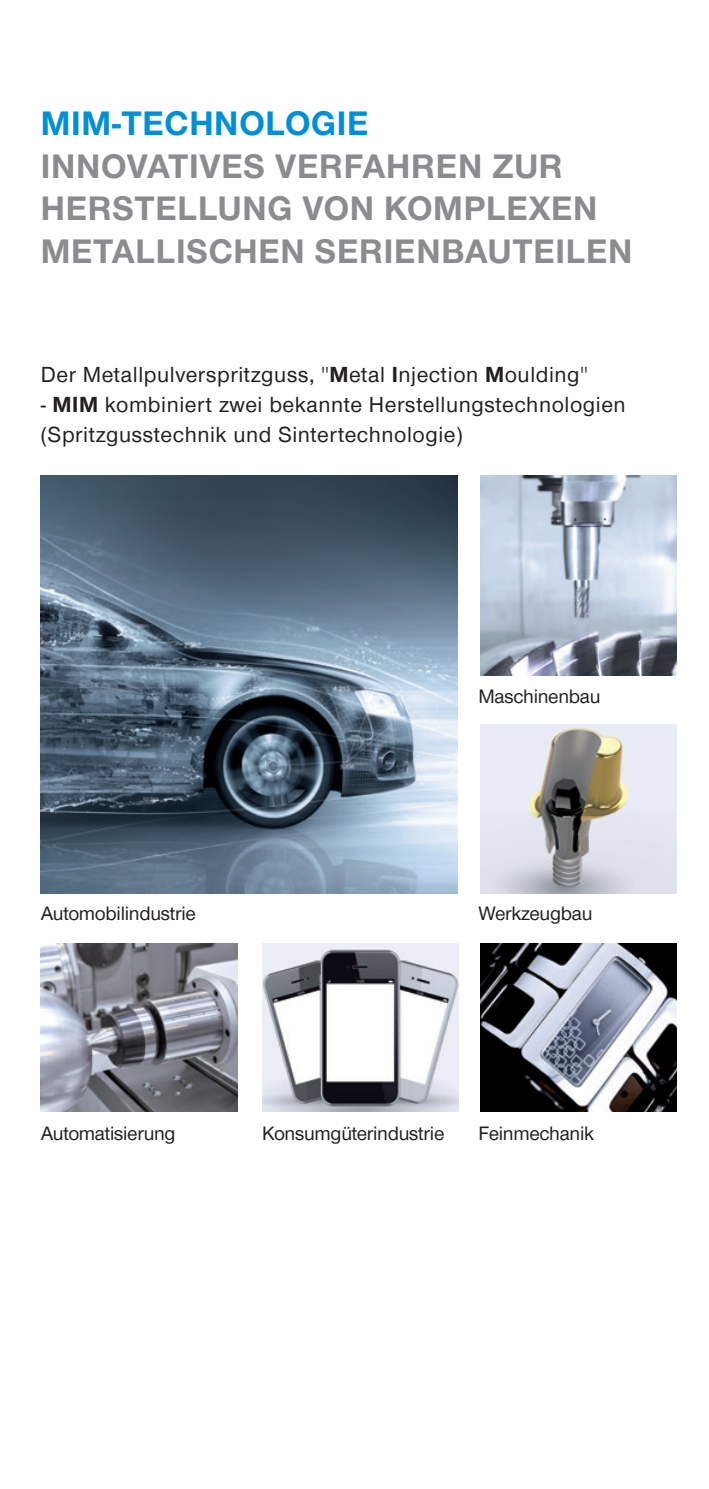
<style>
.page{position:relative;width:709px;height:1489px;background:#fff}
.page>*{position:absolute;margin:0;border:0;box-sizing:border-box;transform-origin:0 0}
.Überschrift{font:700 35px/42.5px "Zimmer Group Sans";letter-spacing:.02em;color:#8a8c8f}
.Fließtext_Copy{font:22.5px/30px "Zimmer Group Sans";letter-spacing:.025em;color:#231f20}
.Fließtext_Kontakt{font:20px "Zimmer Group Sans";letter-spacing:-.015em;color:#231f20}
.s1{color:#008fd5}
.s2{font-weight:700}
</style>
<div class="page">
<img style="left:480px;top:475px;width:197px;height:200px">
<img style="left:41px;top:943px;width:196px;height:168px">
<img style="left:41px;top:475px;width:417px;height:418px">
<img style="left:262px;top:943px;width:196px;height:168px">
<img style="left:480px;top:943px;width:197px;height:168px">
<img style="left:480px;top:724px;width:197px;height:169px">
<p class="Überschrift" style="left:41px;top:101px;width:593px"><span class="s1">MIM-TECHNOLOGIE<br></span>INNOVATIVES VERFAHREN ZUR<br>HERSTELLUNG VON KOMPLEXEN<br>METALLISCHEN SERIENBAUTEILEN</p>
<p class="Fließtext_Copy" style="left:41px;top:358px;width:548px">Der Metallpulverspritzguss, "<span class="s2">M</span>etal <span class="s2">I</span>njection <span class="s2">M</span>oulding"</p>
<p class="Fließtext_Copy" style="left:41px;top:388px;width:586px">- <span class="s2">MIM</span> kombiniert zwei bekannte Herstellungstechnologien (Spritzgusstechnik und Sintertechnologie)</p>
<p class="Fließtext_Kontakt" style="left:478px;top:683px;width:123px">Maschinenbau</p>
<p class="Fließtext_Kontakt" style="left:41px;top:900px;width:157px">Automobilindustrie</p>
<p class="Fließtext_Kontakt" style="left:478px;top:900px;width:115px">Werkzeugbau</p>
<p class="Fließtext_Kontakt" style="left:41px;top:1120px;width:136px">Automatisierung</p>
<p class="Fließtext_Kontakt" style="left:262px;top:1120px;width:184px">Konsumgüterindustrie</p>
<p class="Fließtext_Kontakt" style="left:478px;top:1120px;width:117px">Feinmechanik</p>
</div>
